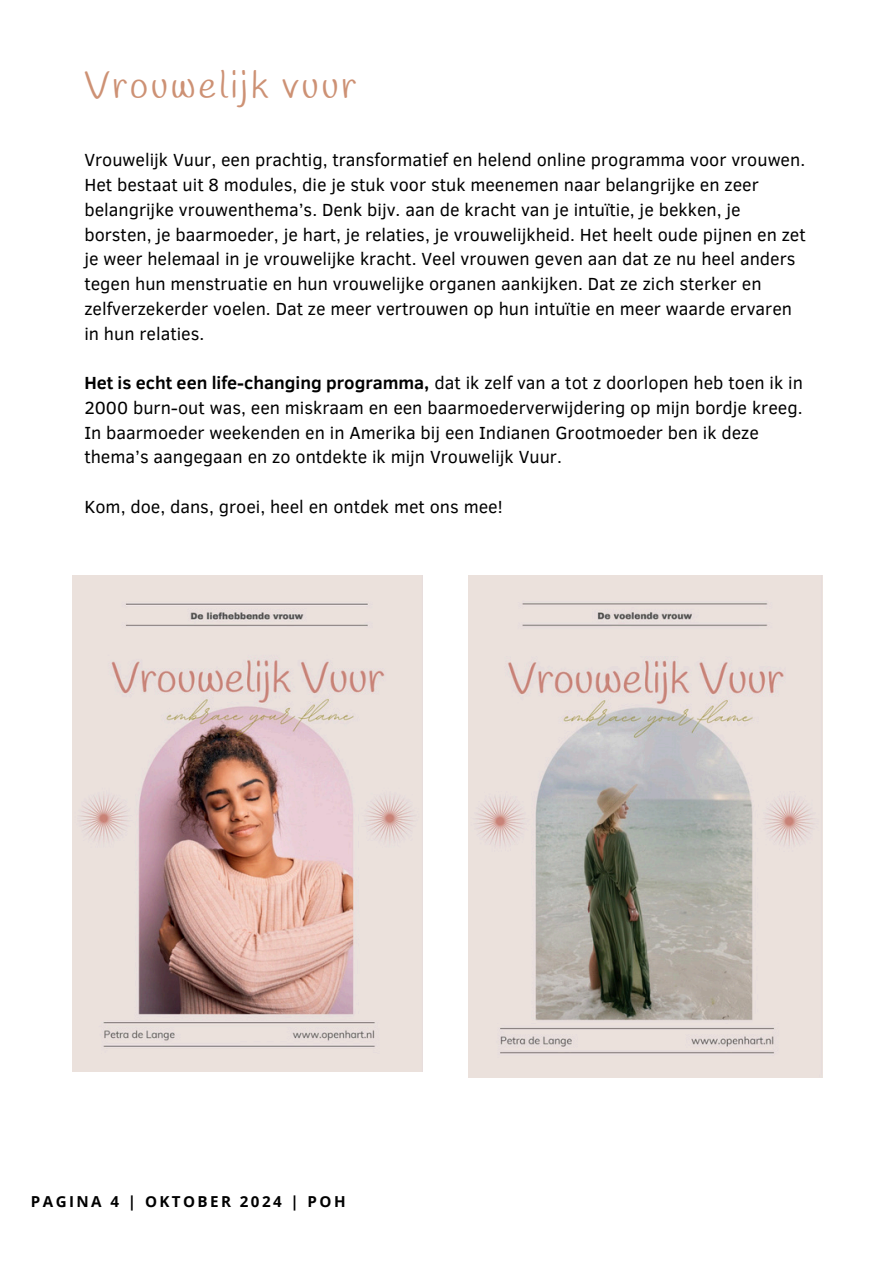
<style>
.page{position:relative;width:894px;height:1264px;background:#fff}
.page>*{position:absolute;margin:0;border:0;box-sizing:border-box;transform-origin:0 0}
.t1{font:37.5px "Handlee";letter-spacing:.07em;color:#cd9174}
.t2{font:18px/24.8px "Clear Sans";color:#000}
.t3{font:700 15.15px "Open Sans";letter-spacing:.16em;color:#000}
.s1{font-weight:700}
</style>
<div class="page">
<img style="left:72px;top:575px;width:350px;height:496px">
<img style="left:468px;top:575px;width:354px;height:502px">
<p class="t1" style="left:84px;top:63px;width:273px">Vrouwelijk vuur</p>
<h2 class="t2" style="left:84px;top:147px;width:722px">Vrouwelijk Vuur, een prachtig, transformatief en helend online programma voor vrouwen.<br>Het bestaat uit 8 modules, die je stuk voor stuk meenemen naar belangrijke en zeer belangrijke vrouwenthema’s. Denk bijv. aan de kracht van je intuïtie, je bekken, je borsten, je baarmoeder, je hart, je relaties, je vrouwelijkheid. Het heelt oude pijnen en zet je weer helemaal in je vrouwelijke kracht. Veel vrouwen geven aan dat ze nu heel anders tegen hun menstruatie en hun vrouwelijke organen aankijken. Dat ze zich sterker en zelfverzekerder voelen. Dat ze meer vertrouwen op hun intuïtie en meer waarde ervaren in hun relaties.</h2>
<h2 class="t2" style="left:84px;top:369px;width:719px"><span class="s1">Het is echt een life-changing programma,</span> dat ik zelf van a tot z doorlopen heb toen ik in 2000 burn-out was, een miskraam en een baarmoederverwijdering op mijn bordje kreeg.<br>In baarmoeder weekenden en in Amerika bij een Indianen Grootmoeder ben ik deze thema’s aangegaan en zo ontdekte ik mijn Vrouwelijk Vuur.</h2>
<h2 class="t2" style="left:84px;top:493px;width:419px">Kom, doe, dans, groei, heel en ontdek met ons mee!</h2>
<h1 class="t3" style="left:31px;top:1191px;width:316px">PAGINA 4 | OKTOBER 2024 | POH</h1>
</div>
